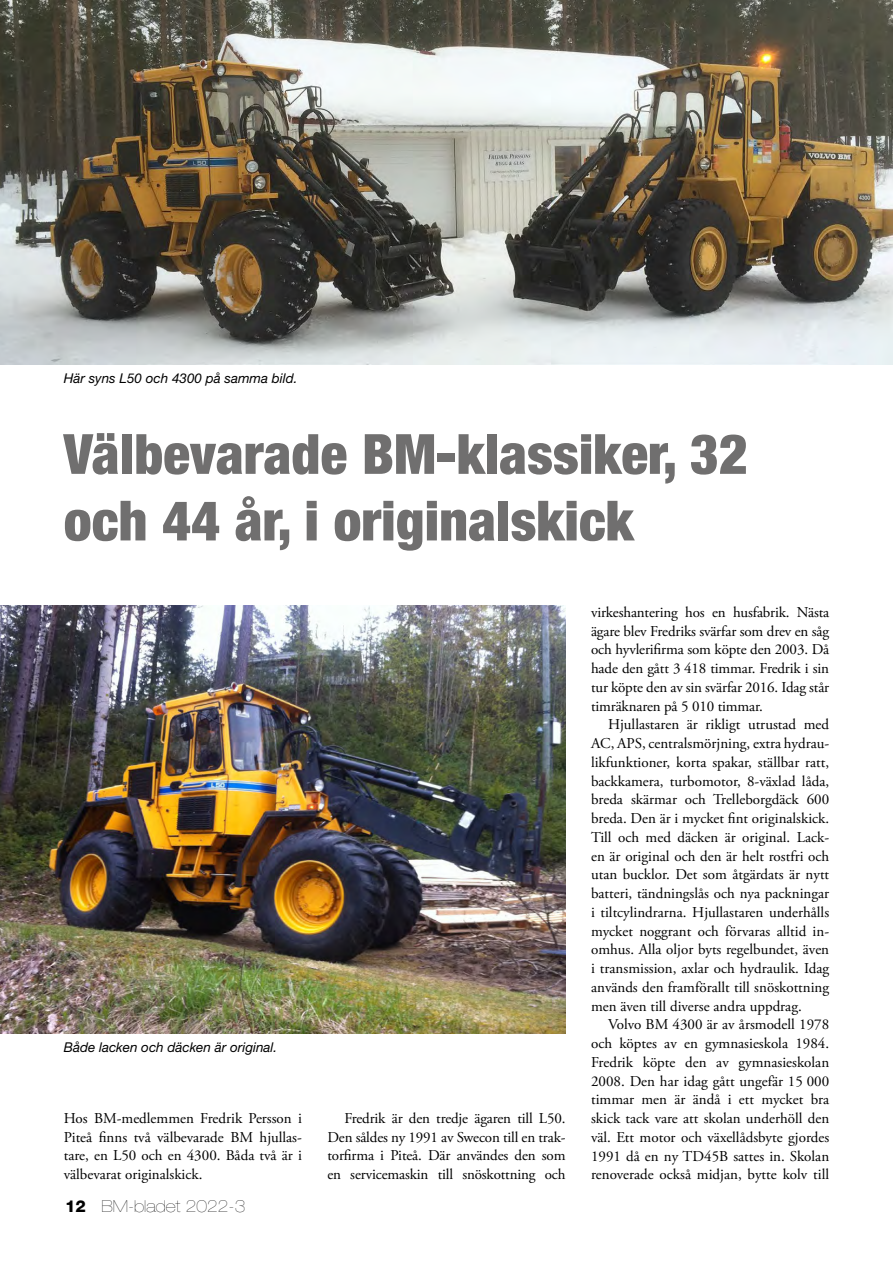
<style>
.page{position:relative;width:893px;height:1263px;background:#fff}
.page>*{position:absolute;margin:0;border:0;box-sizing:border-box;transform-origin:0 0}
.Rubriker{font:900 condensed 55.5px/66.6px "Helvetica Neue LT Pro";letter-spacing:.005em;color:#706f6f}
.t1{font:200 expanded 16.5px "Helvetica Neue LT Pro";color:#000}
.Bröd_med{font:15px/18.8px "Adobe Garamond Pro";letter-spacing:-.01em;color:#000;text-align:justify}
.bröd_utan{font:15px/18.8px "Adobe Garamond Pro";color:#000;text-align:justify}
.BT{font:italic 13.5px "Helvetica Neue LT Pro";color:#000}
.s1{font-weight:800;font-stretch:normal}
</style>
<div class="page">
<img style="left:0;top:0;width:893px;height:365px">
<img style="left:0;top:606px;width:566px;height:427px">
<p class="BT" style="left:64px;top:370px;width:235px">Här syns L50 och 4300 på samma bild.</p>
<p class="Rubriker" style="left:64px;top:420px;width:685px">Välbevarade BM-klassiker, 32 och 44 år, i originalskick</p>
<p class="BT" style="left:64px;top:1038px;width:215px">Både lacken och däcken är original.</p>
<p class="bröd_utan" style="left:64px;top:1109px;width:240px">Hos BM-medlemmen Fredrik Persson i Piteå finns två välbevarade BM hjullas&shy;tare, en L50 och en 4300. Båda två är i välbevarat originalskick.</p>
<p class="t1" style="left:65px;top:1196px;width:182px"><span class="s1">12</span> BM-bladet 2022-3</p>
<p class="Bröd_med" style="left:327px;top:1109px;width:240px;text-indent:17px">Fredrik är den tredje ägaren till L50.<br>Den såldes ny 1991 av Swecon till en trak&shy;torfirma i Piteå. Där användes den som en servicemaskin till snöskottning och</p>
<p class="Bröd_med" style="left:591px;top:603px;width:240px">virkeshantering hos en husfabrik. Nästa ägare blev Fredriks svärfar som drev en såg och hyvlerifirma som köpte den 2003. Då hade den gått 3 418 timmar. Fredrik i sin tur köpte den av sin svärfar 2016. Idag står timräknaren på 5 010 timmar.</p>
<p class="Bröd_med" style="left:591px;top:716px;width:240px;text-indent:17px">Hjullastaren är rikligt utrustad med AC, APS, centralsmörjning, extra hydrau&shy;likfunktioner, korta spakar, ställbar ratt, backkamera, turbomotor, 8-växlad låda, breda skärmar och Trelleborgdäck 600 breda. Den är i mycket fint originalskick.<br>Till och med däcken är original. Lack&shy;en är original och den är helt rostfri och utan bucklor. Det som åtgärdats är nytt batteri, tändningslås och nya packningar i tiltcylindrarna. Hjullastaren underhålls mycket noggrant och förvaras alltid in&shy;omhus. Alla oljor byts regelbundet, även i transmission, axlar och hydraulik. Idag används den framförallt till snöskottning men även till diverse andra uppdrag.</p>
<p class="Bröd_med" style="left:591px;top:1016px;width:240px;text-indent:17px">Volvo BM 4300 är av årsmodell 1978 och köptes av en gymnasieskola 1984.<br>Fredrik köpte den av gymnasieskolan 2008. Den har idag gått ungefär 15 000 timmar men är ändå i ett mycket bra skick tack vare att skolan underhöll den väl. Ett motor och växellådsbyte gjordes 1991 då en ny TD45B sattes in. Skolan renoverade också midjan, bytte kolv till</p>
</div>
